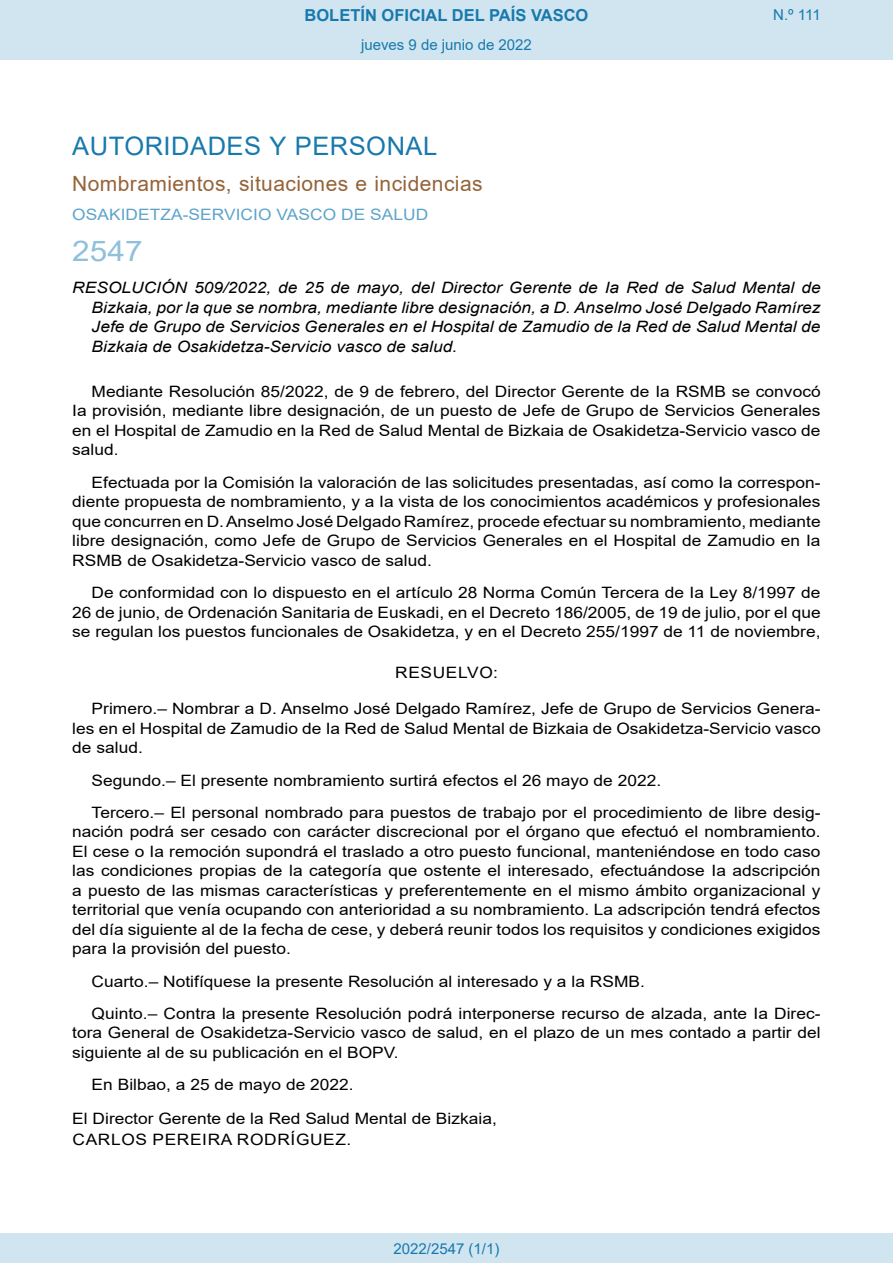
<style>
.page{position:relative;width:893px;height:1263px;background:#fff}
.page>*{position:absolute;margin:0;border:0;box-sizing:border-box;transform-origin:0 0}
.BOPVOrden{font:28.5px "Arial";color:#90c0db;scale:1.11 1}
.BOPVSeccion{font:25.5px "Arial";letter-spacing:.02em;color:#1879ad}
.BOPVSubseccion{font:21px "Arial";letter-spacing:.02em;color:#956338}
.t1{font:700 16.5px "Arial";color:#1879ad}
.BOPVDetalle{font:15.6px/19.5px "Arial";color:#000;text-align:justify;scale:1.11 1}
.BOPVTitulo{font:italic 15.6px/19.5px "Arial";color:#000;text-align:justify;scale:1.11 1}
.BOPVFirmaPuesto{font:15.6px "Arial";color:#000;scale:1.11 1}
.BOPVOrganismo{font:15.6px "Arial";letter-spacing:.005em;color:#5ea4ca;scale:1.11 1}
.BOPVFirmaLugFec{font:15.6px "Arial";color:#000;scale:1.11 1}
.BOPVFirmaNombre{font:15.6px "Arial";letter-spacing:.035em;color:#000;scale:1.11 1}
.BOPVClave{font:15.6px "Arial";letter-spacing:.035em;color:#000;scale:1.11 1}
.Paginacion_Centro{font:15px "Arial";color:#1879ad}
</style>
<div class="page">
<div style="left:0;top:0;width:893px;height:60px;background:#d0e5f0"></div>
<div style="left:0;top:1233px;width:893px;height:30px;background:#d0e5f0"></div>
<p class="t1" style="left:305px;top:3px;width:285px">BOLETÍN OFICIAL DEL PAÍS VASCO</p>
<p class="Paginacion_Centro" style="left:361px;top:35px;width:172px">jueves 9 de junio de 2022</p>
<p class="Paginacion_Centro" style="left:773px;top:5px;width:49px">N.º 111</p>
<p class="BOPVSeccion" style="left:72px;top:128px;width:366px">AUTORIDADES Y PERSONAL</p>
<p class="BOPVSubseccion" style="left:72px;top:169px;width:412px">Nombramientos, situaciones e incidencias</p>
<p class="BOPVOrganismo" style="left:72px;top:204px;width:322px">OSAKIDETZA-SERVICIO VASCO DE SALUD</p>
<p class="BOPVOrden" style="left:72px;top:232px;width:65px">2547</p>
<p class="BOPVTitulo" style="left:92px;top:278px;width:658px;text-indent:-19px">RESOLUCIÓN 509/2022, de 25 de mayo, del Director Gerente de Ia Red de Salud Mental de Bizkaia, por la que se nombra, mediante libre designación, a D. Anselmo José Delgado Ramírez Jefe de Grupo de Servicios Generales en el Hospital de Zamudio de la Red de Salud Mental de Bizkaia de Osakidetza-Servicio vasco de salud.</p>
<p class="BOPVDetalle" style="left:72px;top:382px;width:676px;text-indent:19px">Mediante Resolución 85/2022, de 9 de febrero, del Director Gerente de Ia RSMB se convocó Ia provisión, mediante libre designación, de un puesto de Jefe de Grupo de Servicios Generales en el Hospital de Zamudio en la Red de Salud Mental de Bizkaia de Osakidetza-Servicio vasco de salud.</p>
<p class="BOPVDetalle" style="left:72px;top:472px;width:676px;text-indent:19px">Efectuada por la Comisión la valoración de las solicitudes presentadas, así como Ia correspon&shy;diente propuesta de nombramiento, y a Ia vista de los conocimientos académicos y profesionales que concurren en D. Anselmo José Delgado Ramírez, procede efectuar su nombramiento, mediante libre designación, como Jefe de Grupo de Servicios Generales en el Hospital de Zamudio en Ia RSMB de Osakidetza-Servicio vasco de salud.</p>
<p class="BOPVDetalle" style="left:72px;top:583px;width:676px;text-indent:19px">De conformidad con lo dispuesto en el artículo 28 Norma Común Tercera de Ia Ley 8/1997 de 26 de junio, de Ordenación Sanitaria de Euskadi, en el Decreto 186/2005, de 19 de julio, por el que se regulan los puestos funcionales de Osakidetza, y en el Decreto 255/1997 de 11 de noviembre,</p>
<p class="BOPVClave" style="left:395px;top:661px;width:94px">RESUELVO:</p>
<p class="BOPVDetalle" style="left:72px;top:699px;width:676px;text-indent:19px">Primero.– Nombrar a D. Anselmo José Delgado Ramírez, Jefe de Grupo de Servicios Genera&shy;les en el Hospital de Zamudio de Ia Red de Salud Mental de Bizkaia de Osakidetza-Servicio vasco de salud.</p>
<p class="BOPVDetalle" style="left:92px;top:770px;width:515px">Segundo.– El presente nombramiento surtirá efectos el 26 mayo de 2022.</p>
<p class="BOPVDetalle" style="left:72px;top:802px;width:676px;text-indent:19px">Tercero.– El personal nombrado para puestos de trabajo por el procedimiento de libre desig&shy;nación podrá ser cesado con carácter discrecional por el órgano que efectuó el nombramiento.<br>El cese o Ia remoción supondrá el traslado a otro puesto funcional, manteniéndose en todo caso las condiciones propias de la categoría que ostente el interesado, efectuándose Ia adscripción a puesto de las mismas características y preferentemente en el mismo ámbito organizacional y territorial que venía ocupando con anterioridad a su nombramiento. La adscripción tendrá efectos del día siguiente al de Ia fecha de cese, y deberá reunir todos los requisitos y condiciones exigidos para Ia provisión del puesto.</p>
<p class="BOPVDetalle" style="left:92px;top:971px;width:500px">Cuarto.– Notifíquese Ia presente Resolución al interesado y a la RSMB.</p>
<p class="BOPVDetalle" style="left:72px;top:1003px;width:676px;text-indent:19px">Quinto.– Contra la presente Resolución podrá interponerse recurso de alzada, ante Ia Direc&shy;tora General de Osakidetza-Servicio vasco de salud, en el plazo de un mes contado a partir del siguiente al de su publicación en el BOPV.</p>
<p class="BOPVFirmaLugFec" style="left:92px;top:1074px;width:238px">En Bilbao, a 25 de mayo de 2022.</p>
<p class="BOPVFirmaPuesto" style="left:72px;top:1108px;width:384px">El Director Gerente de la Red Salud Mental de Bizkaia,</p>
<p class="BOPVFirmaNombre" style="left:73px;top:1129px;width:252px">CARLOS PEREIRA RODRÍGUEZ.</p>
<p class="Paginacion_Centro" style="left:393px;top:1238px;width:107px">2022/2547 (1/1)</p>
</div>
